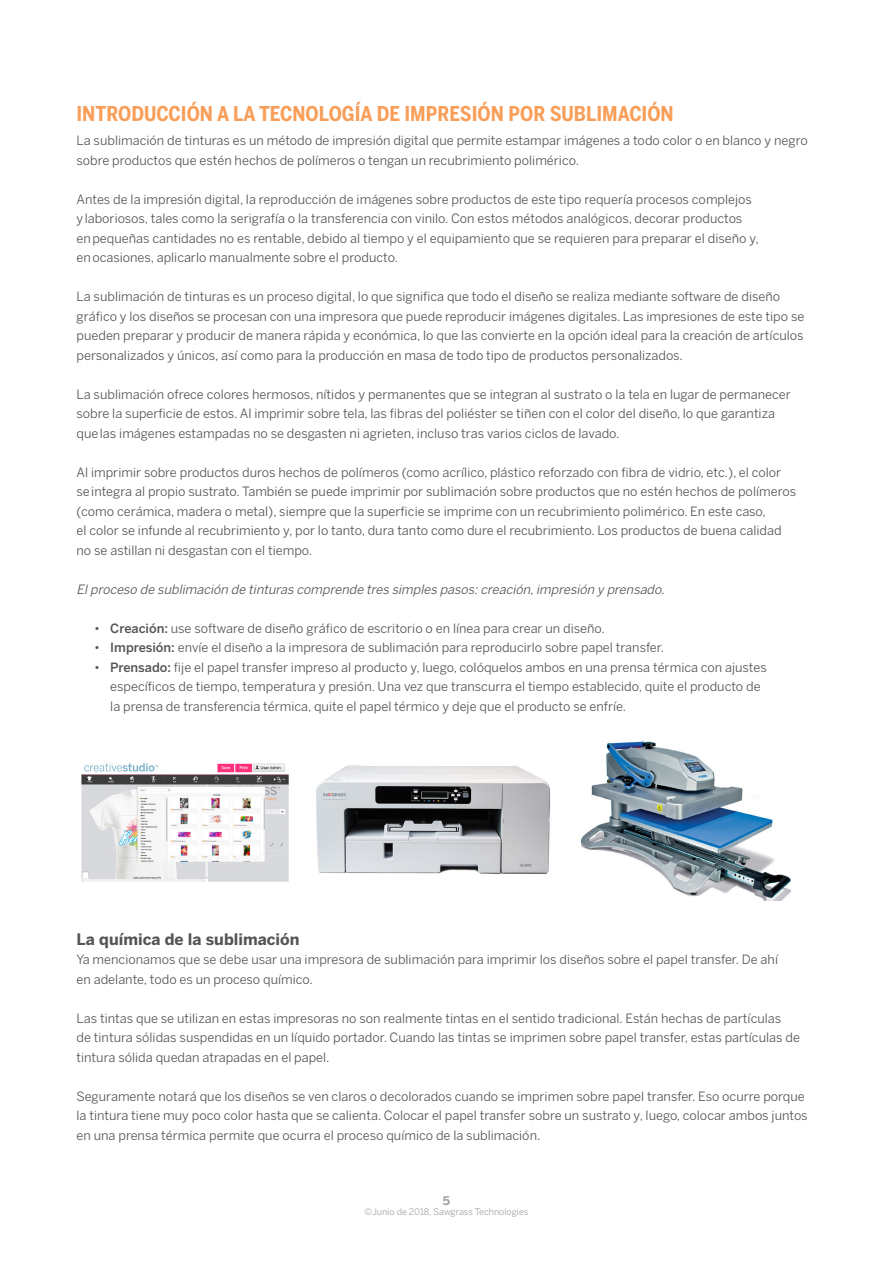
<style>
.page{position:relative;width:893px;height:1263px;background:#fff}
.page>*{position:absolute;margin:0;border:0;box-sizing:border-box;transform-origin:0 0}
.H8{font:700 20.25px "Benton Sans Cond";color:#f89e58}
.H9{font:700 15.75px "Benton Sans";color:#545456}
.TX2{font:12.75px/19.5px "Benton Sans";color:#545456}
.BL2{font:12.75px/19.5px "Benton Sans";color:#545456}
.TX2-2{font:italic 12.75px "Benton Sans";color:#545456}
.t1{font:700 12px "Benton Sans";color:#a1a1a5}
.t2{font:9px "Benton Sans";color:#a1a1a5}
.s1{font-weight:500}
</style>
<div class="page">
<img style="left:81px;top:741px;width:711px;height:159px">
<p class="H8" style="left:77px;top:102px;width:599px">INTRODUCCIÓN A LA TECNOLOGÍA DE IMPRESIÓN POR SUBLIMACIÓN</p>
<p class="TX2" style="left:77px;top:131px;width:733px">La sublimación de tinturas es un método de impresión digital que permite estampar imágenes a todo color o en blanco y negro sobre productos que estén hechos de polímeros o tengan un recubrimiento polimérico.</p>
<p class="TX2" style="left:77px;top:189px;width:684px">Antes de la impresión digital, la reproducción de imágenes sobre productos de este tipo requería procesos complejos y laboriosos, tales como la serigrafía o la transferencia con vinilo. Con estos métodos analógicos, decorar productos en pequeñas cantidades no es rentable, debido al tiempo y el equipamiento que se requieren para preparar el diseño y, en ocasiones, aplicarlo manualmente sobre el producto.</p>
<p class="TX2" style="left:77px;top:287px;width:729px">La sublimación de tinturas es un proceso digital, lo que significa que todo el diseño se realiza mediante software de diseño gráfico y los diseños se procesan con una impresora que puede reproducir imágenes digitales. Las impresiones de este tipo se pueden preparar y producir de manera rápida y económica, lo que las convierte en la opción ideal para la creación de artículos personalizados y únicos, así como para la producción en masa de todo tipo de productos personalizados.</p>
<p class="TX2" style="left:77px;top:384px;width:716px">La sublimación ofrece colores hermosos, nítidos y permanentes que se integran al sustrato o la tela en lugar de permanecer sobre la superficie de estos. Al imprimir sobre tela, las fibras del poliéster se tiñen con el color del diseño, lo que garantiza que las imágenes estampadas no se desgasten ni agrieten, incluso tras varios ciclos de lavado.</p>
<p class="TX2" style="left:77px;top:462px;width:721px">Al imprimir sobre productos duros hechos de polímeros (como acrílico, plástico reforzado con fibra de vidrio, etc.), el color se integra al propio sustrato. También se puede imprimir por sublimación sobre productos que no estén hechos de polímeros (como cerámica, madera o metal), siempre que la superficie se imprime con un recubrimiento polimérico. En este caso,<br>el color se infunde al recubrimiento y, por lo tanto, dura tanto como dure el recubrimiento. Los productos de buena calidad no se astillan ni desgastan con el tiempo.</p>
<p class="TX2-2" style="left:77px;top:581px;width:593px">Elproceso de sublimación de tinturas comprende tres simples pasos:creación,impresión y prensado.</p>
<p class="BL2" style="left:94px;top:618px;width:512px">• <span class="s1">Creación:</span> use software de diseño gráfico de escritorio o en línea para crear un diseño.</p>
<p class="BL2" style="left:94px;top:638px;width:572px">• <span class="s1">Impresión:</span> envíe el diseño a la impresora de sublimación para reproducirlo sobre papel transfer.</p>
<p class="BL2" style="left:110px;top:657px;width:658px;text-indent:-16px">• <span class="s1">Prensado:</span> fije el papel transfer impreso al producto y, luego, colóquelos ambos en una prensa térmica con ajustes específicos de tiempo, temperatura y presión. Una vez que transcurra el tiempo establecido, quite el producto de la prensa de transferencia térmica, quite el papel térmico y deje que el producto se enfríe.</p>
<p class="H9" style="left:77px;top:929px;width:225px">La química de la sublimación</p>
<p class="TX2" style="left:77px;top:950px;width:703px">Ya mencionamos que se debe usar una impresora de sublimación para imprimir los diseños sobre el papel transfer. De ahí en adelante, todo es un proceso químico.</p>
<p class="TX2" style="left:77px;top:1008px;width:725px">Las tintas que se utilizan en estas impresoras no son realmente tintas en el sentido tradicional. Están hechas de partículas<br>de tintura sólidas suspendidas en un líquido portador. Cuando las tintas se imprimen sobre papel transfer, estas partículas de tintura sólida quedan atrapadas en el papel.</p>
<p class="TX2" style="left:77px;top:1086px;width:733px">Seguramente notará que los diseños se ven claros o decolorados cuando se imprimen sobre papel transfer. Eso ocurre porque la tintura tiene muy poco color hasta que se calienta. Colocar el papel transfer sobre un sustrato y, luego, colocar ambos juntos en una prensa térmica permite que ocurra el proceso químico de la sublimación.</p>
<p class="t1" style="left:443px;top:1193px;width:9px">5</p>
<p class="t2" style="left:365px;top:1207px;width:165px">©Junio de 2018, Sawgrass Technologies</p>
</div>
